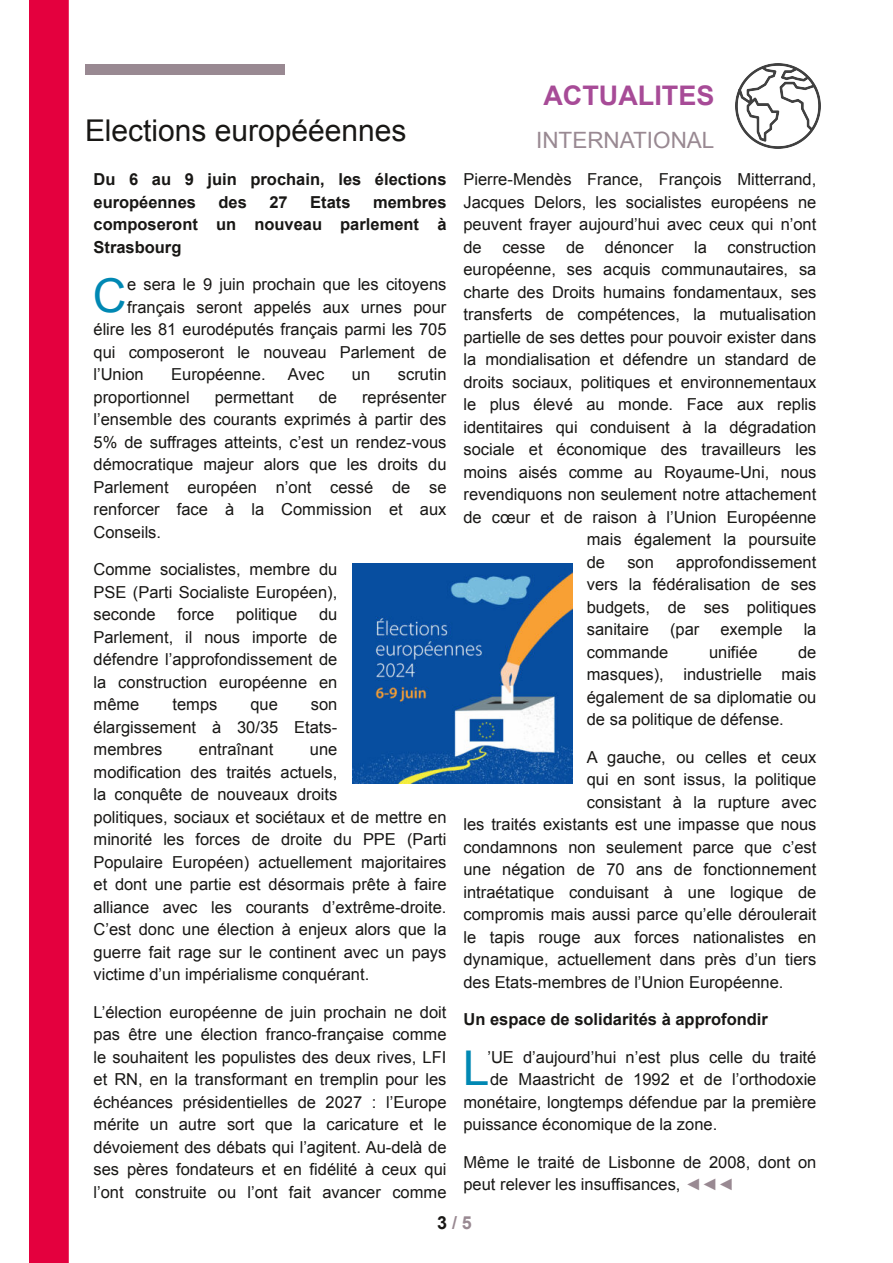
<style>
.page{position:relative;width:893px;height:1263px;background:#fff}
.page>*{position:absolute;margin:0;border:0;box-sizing:border-box;transform-origin:0 0}
.t1{font:48px "Arial";color:#0088b3}
.t2{font:46.65px "Arial";color:#0088b3}
.t3{font:30px "Arial";color:#181715}
.t4{font:700 27px "Arial";color:#a74b97}
.t5{font:22.5px "Arial";color:#998992}
.t6{font:700 18px "Arial";color:#998992}
.t7{font:16.5px/22.5px "Arial";color:#181715;text-align:justify}
.t8{font:700 16.5px/22.5px "Arial";color:#181715}
.s1{color:#998992}
.s2{color:#181715}
</style>
<div class="page">
<div style="left:29px;top:0;width:40px;height:1263px;border:2px solid #e4003e"></div>
<img style="left:736px;top:64px;width:85px;height:85px">
<div style="left:30px;top:0;width:38px;height:1263px;background:#e4003e"></div>
<div style="left:85px;top:64px;width:199px;height:11px;background:#998992"></div>
<img style="left:352px;top:563px;width:221px;height:220px">
<h3 class="t3" style="left:85px;top:114px;width:323px">Elections europééennes</h3>
<p class="t8" style="left:94px;top:168px;width:354px">Du 6 au 9 juin prochain, les élections européennes</p>
<p class="t8" style="left:219px;top:191px;width:30px">des</p>
<p class="t8" style="left:269px;top:191px;width:20px">27</p>
<p class="t8" style="left:310px;top:191px;width:42px">Etats</p>
<p class="t8" style="left:94px;top:191px;width:354px;text-align:justify;text-indent:280px">membres composeront un nouveau parlement à Strasbourg</p>
<h2 class="t2" style="left:93px;top:270px;width:35px">C</h2>
<p class="t7" style="left:127px;top:273px;width:321px">e sera le 9 juin prochain que les citoyens</p>
<p class="t7" style="left:127px;top:296px;width:321px">français seront appelés aux urnes pour</p>
<p class="t7" style="left:94px;top:318px;width:354px">élire les 81 eurodéputés français parmi les 705</p>
<p class="t7" style="left:94px;top:341px;width:354px">qui composeront le nouveau Parlement de</p>
<p class="t7" style="left:94px;top:363px;width:52px">l’Union</p>
<p class="t7" style="left:171px;top:363px;width:96px">Européenne.</p>
<p class="t7" style="left:288px;top:363px;width:38px">Avec</p>
<p class="t7" style="left:352px;top:363px;width:20px">un</p>
<p class="t7" style="left:398px;top:363px;width:50px">scrutin</p>
<p class="t7" style="left:94px;top:386px;width:98px">proportionnel</p>
<p class="t7" style="left:215px;top:386px;width:80px">permettant</p>
<p class="t7" style="left:319px;top:386px;width:20px">de</p>
<p class="t7" style="left:94px;top:386px;width:354px;text-indent:268px">représenter l’ensemble des courants exprimés à partir des 5% de suffrages atteints, c’est un rendez-vous démocratique majeur alors que les droits du Parlement européen n’ont cessé de se renforcer face à la Commission et aux Conseils.</p>
<p class="t7" style="left:94px;top:558px;width:245px">Comme socialistes, membre du PSE (Parti Socialiste Européen), seconde</p>
<p class="t7" style="left:178px;top:603px;width:38px">force</p>
<p class="t7" style="left:236px;top:603px;width:63px">politique</p>
<p class="t7" style="left:94px;top:603px;width:245px;text-indent:226px">du Parlement, il nous importe de défendre l’approfondissement de la construction européenne en même</p>
<p class="t7" style="left:172px;top:693px;width:47px">temps</p>
<p class="t7" style="left:250px;top:693px;width:29px">que</p>
<p class="t7" style="left:94px;top:693px;width:245px;text-indent:217px">son élargissement à 30/35 Etats&shy;membres</p>
<p class="t7" style="left:199px;top:738px;width:76px">entraînant</p>
<p class="t7" style="left:94px;top:738px;width:354px;text-align:left;text-indent:216px">une<br>modification des traités actuels,<br>la conquête de nouveaux droits<br>politiques, sociaux et sociétaux et de mettre en minorité les forces de droite du PPE (Parti Populaire Européen) actuellement majoritaires et dont une partie est désormais prête à faire alliance avec les courants d’extrême-droite.<br>C’est donc une élection à enjeux alors que la guerre fait rage sur le continent avec un pays victime d’un impérialisme conquérant.</p>
<p class="t7" style="left:94px;top:1001px;width:354px">L’élection européenne de juin prochain ne doit pas être une élection franco-française comme le souhaitent les populistes des deux rives, LFI et RN, en la transformant en tremplin pour les échéances présidentielles de 2027 : l’Europe mérite un autre sort que la caricature et le dévoiement des débats qui l’agitent. Au-delà de ses pères fondateurs et en fidélité à ceux qui l’ont construite ou l’ont fait avancer comme</p>
<h3 class="t4" style="left:543px;top:81px;width:172px">ACTUALITES</h3>
<h3 class="t5" style="left:536px;top:128px;width:180px">INTERNATIONAL</h3>
<p class="t7" style="left:463px;top:168px;width:354px">Pierre-Mendès France, François Mitterrand, Jacques Delors, les socialistes européens ne peuvent frayer aujourd’hui avec ceux qui n’ont de cesse de dénoncer</p>
<p class="t7" style="left:694px;top:236px;width:124px">la construction</p>
<p class="t7" style="left:463px;top:258px;width:354px">européenne, ses acquis communautaires, sa</p>
<p class="t7" style="left:463px;top:281px;width:354px">charte des Droits humains fondamentaux, ses</p>
<p class="t7" style="left:463px;top:303px;width:354px">transferts de compétences, la mutualisation</p>
<p class="t7" style="left:463px;top:326px;width:354px">partielle de ses dettes pour pouvoir exister dans</p>
<p class="t7" style="left:463px;top:348px;width:354px">la mondialisation et défendre un standard de</p>
<p class="t7" style="left:463px;top:371px;width:354px">droits sociaux, politiques et environnementaux</p>
<p class="t7" style="left:463px;top:393px;width:354px">le plus élevé au monde. Face aux replis</p>
<p class="t7" style="left:463px;top:416px;width:354px">identitaires qui conduisent à la dégradation</p>
<p class="t7" style="left:463px;top:438px;width:354px">sociale et économique des travailleurs les</p>
<p class="t7" style="left:463px;top:461px;width:354px">moins aisés comme au Royaume-Uni, nous</p>
<p class="t7" style="left:463px;top:483px;width:354px">revendiquons non seulement notre attachement</p>
<p class="t7" style="left:463px;top:506px;width:354px">de cœur et de raison à l’Union Européenne</p>
<p class="t7" style="left:587px;top:528px;width:231px">mais également la poursuite</p>
<p class="t7" style="left:587px;top:551px;width:20px">de</p>
<p class="t7" style="left:627px;top:551px;width:28px">son</p>
<p class="t7" style="left:587px;top:551px;width:231px;text-indent:89px">approfondissement vers la fédéralisation de ses budgets, de ses politiques sanitaire</p>
<p class="t7" style="left:670px;top:618px;width:31px">(par</p>
<p class="t7" style="left:720px;top:618px;width:64px">exemple</p>
<p class="t7" style="left:804px;top:618px;width:14px">la</p>
<p class="t7" style="left:587px;top:641px;width:83px">commande</p>
<p class="t7" style="left:709px;top:641px;width:50px">unifiée</p>
<p class="t7" style="left:587px;top:641px;width:231px;text-indent:211px">de masques), industrielle mais également de sa diplomatie ou de sa politique de défense.</p>
<p class="t7" style="left:587px;top:746px;width:231px">A gauche, ou celles et ceux</p>
<p class="t7" style="left:587px;top:768px;width:231px">qui en sont issus, la politique</p>
<p class="t7" style="left:587px;top:791px;width:231px">consistant à la rupture avec</p>
<p class="t7" style="left:463px;top:813px;width:354px">les traités existants est une impasse que nous</p>
<p class="t7" style="left:463px;top:836px;width:354px">condamnons non seulement parce que c’est</p>
<p class="t7" style="left:463px;top:858px;width:354px">une négation de 70 ans de fonctionnement</p>
<p class="t7" style="left:463px;top:881px;width:354px">intraétatique conduisant à une logique de</p>
<p class="t7" style="left:463px;top:903px;width:354px">compromis mais aussi parce qu’elle déroulerait</p>
<p class="t7" style="left:463px;top:926px;width:354px">le tapis rouge aux forces nationalistes en</p>
<p class="t7" style="left:463px;top:948px;width:354px">dynamique, actuellement dans près d’un tiers</p>
<p class="t7" style="left:463px;top:971px;width:321px">des Etats-membres de l’Union Européenne.</p>
<p class="t8" style="left:463px;top:1008px;width:306px">Un espace de solidarités à approfondir</p>
<h1 class="t1" style="left:463px;top:1042px;width:28px">L</h1>
<p class="t7" style="left:487px;top:1046px;width:330px">’UE d’aujourd’hui n’est plus celle du traité</p>
<p class="t7" style="left:490px;top:1068px;width:328px">de Maastricht de 1992 et de l’orthodoxie</p>
<p class="t7" style="left:463px;top:1091px;width:354px">monétaire, longtemps défendue par la première</p>
<p class="t7" style="left:463px;top:1113px;width:255px">puissance économique de la zone.</p>
<p class="t7" style="left:463px;top:1151px;width:354px">Même le traité de Lisbonne de 2008, dont on peut relever les insuffisances, <span class="s1">◄◄◄</span></p>
<p class="t6" style="left:437px;top:1213px;width:36px"><span class="s2">3</span>/5</p>
</div>
